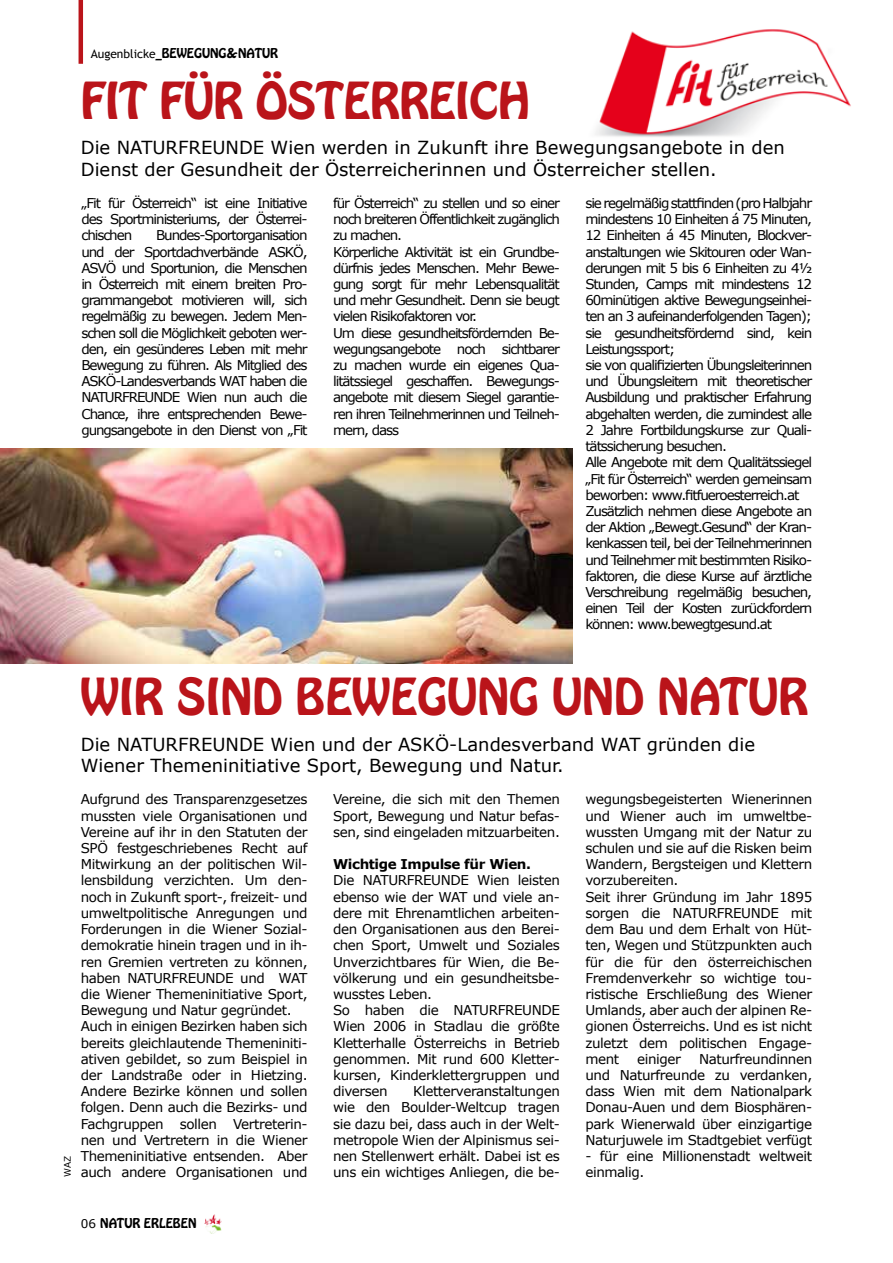
<style>
.page{position:relative;width:893px;height:1263px;background:#fff}
.page>*{position:absolute;margin:0;border:0;box-sizing:border-box;transform-origin:0 0}
.t1{font:45px "Hobo Std";color:#ba141a}
.t2{font:18px/21.6px "Verdana";color:#000}
.t3{font:13.5px/16.2px "Verdana";letter-spacing:-.03em;color:#000;text-align:justify}
.t4{font:13.5px/16.2px "Verdana";letter-spacing:-.08em;color:#000}
.t5{font:700 13.5px "Verdana";letter-spacing:-.03em;color:#000}
.t6{font:12px "Hobo Std";color:#000}
.t7{font:9px "Verdana";color:#000}
.s1{font-family:"Trebuchet MS"}
.s2{font-family:"Verdana"}
</style>
<div class="page">
<img style="left:595px;top:29px;width:256px;height:108px">
<img style="left:204px;top:1215px;width:17px;height:18px">
<hr style="left:79px;top:0;width:4px;height:64px;background:#ba141a">
<img style="left:0;top:448px;width:573px;height:215px">
<p class="t6" style="left:91px;top:45px;width:189px"><span class="s1">Augenblicke</span>_BEWEGUNG&amp;NATUR</p>
<h1 class="t1" style="left:81px;top:70px;width:451px">FIT FÜR ÖSTERREICH</h1>
<h2 class="t2" style="left:81px;top:137px;width:706px">Die NATURFREUNDE Wien werden in Zukunft ihre Bewegungsangebote in den<br>Dienst der Gesundheit der Österreicherinnen und Österreicher stellen.</h2>
<p class="t3" style="left:81px;top:195px;width:228px">„Fit für Österreich“ ist eine Initiative des Sportministeriums, der Österrei&shy;chischen</p>
<p class="t4" style="left:333px;top:195px;width:228px">für Österreich“ zu stellen und so einer noch breiteren Öffentlichkeit zugänglich zu machen.<br>Körperliche Aktivität ist ein Grundbe&shy;dürfnis jedes Menschen. Mehr Bewe&shy;gung sorgt für mehr Lebensqualität und mehr Gesundheit. Denn sie beugt vielen Risikofaktoren vor.<br>Um diese gesundheitsfördernden Be&shy;wegungsangebote noch sichtbarer zu machen wurde ein eigenes Qua&shy;litätssiegel geschaffen. Bewegungs&shy;angebote mit diesem Siegel garantie&shy;ren ihren Teilnehmerinnen und Teilneh&shy;mern, dass</p>
<p class="t4" style="left:585px;top:195px;width:228px">sie regelmäßig stattfinden (pro Halbjahr mindestens 10 Einheiten á 75 Minuten, 12 Einheiten á 45 Minuten, Blockver&shy;anstaltungen wie Skitouren oder Wan&shy;derungen mit 5 bis 6 Einheiten zu 4½ Stunden, Camps mit mindestens 12<br>60minütigen aktive Bewegungseinhei&shy;ten an 3 aufeinanderfolgenden Tagen); sie gesundheitsfördernd sind, kein Leistungssport;<br>sie von qualifizierten Übungsleiterinnen und Übungsleitern mit theoretischer Ausbildung und praktischer Erfahrung abgehalten werden, die zumindest alle 2 Jahre Fortbildungskurse zur Quali&shy;tätssicherung besuchen.<br>Alle Angebote mit dem Qualitätssiegel „Fit für Österreich“ werden gemeinsam beworben: www.fitfueroesterreich.at Zusätzlich nehmen diese Angebote an der Aktion „Bewegt.Gesund“ der Kran&shy;kenkassen teil, bei der Teilnehmerinnen und Teilnehmer mit bestimmten Risiko&shy;faktoren, die diese Kurse auf ärztliche Verschreibung regelmäßig besuchen, einen Teil der Kosten zurückfordern können: www.bewegtgesund.at</p>
<p class="t3" style="left:81px;top:227px;width:228px;text-indent:75px">Bundes-Sportorganisation und der Sportdachverbände ASKÖ, ASVÖ und Sportunion, die Menschen in Österreich mit einem breiten Pro&shy;grammangebot motivieren will, sich regelmäßig zu bewegen. Jedem Men&shy;schen soll die Möglichkeit geboten wer&shy;den, ein gesünderes Leben mit mehr Bewegung zu führen. Als Mitglied des ASKÖ-Landesverbands WAT haben die NATURFREUNDE Wien nun auch die Chance, ihre entsprechenden Bewe&shy;gungsangebote in den Dienst von „Fit</p>
<p class="t7" style="left:61px;top:1177px;width:22px;rotate:-90deg">WAZ</p>
<h1 class="t1" style="left:81px;top:665px;width:729px">WIR SIND BEWEGUNG UND NATUR</h1>
<h2 class="t2" style="left:81px;top:733px;width:676px">Die NATURFREUNDE Wien und der ASKÖ-Landesverband WAT gründen die<br>Wiener Themeninitiative Sport, Bewegung und Natur.</h2>
<p class="t3" style="left:333px;top:791px;width:228px">Vereine, die sich mit den Themen Sport, Bewegung und Natur befas&shy;sen, sind eingeladen mitzuarbeiten.</p>
<p class="t5" style="left:333px;top:855px;width:199px">Wichtige Impulse für Wien.</p>
<p class="t3" style="left:333px;top:872px;width:228px;text-align:left">Die NATURFREUNDE Wien leisten ebenso wie der WAT und viele an&shy;dere mit Ehrenamtlichen arbeiten&shy;den Organisationen aus den Berei&shy;chen Sport, Umwelt und Soziales<br>Unverzichtbares für Wien, die Be&shy;völkerung und ein gesundheitsbe&shy;wusstes Leben.<br>So haben die NATURFREUNDE<br>Wien 2006 in Stadlau die größte<br>Kletterhalle Österreichs in Betrieb genommen. Mit rund 600 Kletter&shy;kursen, Kinderklettergruppen und diversen</p>
<p class="t3" style="left:81px;top:791px;width:228px;text-align:left">Aufgrund des Transparenzgesetzes mussten viele Organisationen und Vereine auf ihr in den Statuten der SPÖ festgeschriebenes Recht auf Mitwirkung an der politischen Wil&shy;lensbildung verzichten. Um den&shy;noch in Zukunft sport-, freizeit- und umweltpolitische Anregungen und Forderungen in die Wiener Sozial&shy;demokratie hinein tragen und in ih&shy;ren Gremien vertreten zu können, haben NATURFREUNDE und WAT die Wiener Themeninitiative Sport, Bewegung und Natur gegründet.<br>Auch in einigen Bezirken haben sich bereits gleichlautende Themeniniti&shy;ativen gebildet, so zum Beispiel in der Landstraße oder in Hietzing.<br>Andere Bezirke können und sollen folgen. Denn auch die Bezirks- und Fachgruppen sollen Vertreterin&shy;nen und Vertretern in die Wiener Themeninitiative entsenden. Aber auch andere Organisationen und</p>
<p class="t6" style="left:81px;top:1215px;width:117px"><span class="s2">06</span> NATUR ERLEBEN</p>
<p class="t3" style="left:585px;top:791px;width:228px;text-align:left">wegungsbegeisterten Wienerinnen und Wiener auch im umweltbe&shy;wussten Umgang mit der Natur zu schulen und sie auf die Risken beim<br>Wandern, Bergsteigen und Klettern vorzubereiten.<br>Seit ihrer Gründung im Jahr 1895 sorgen die NATURFREUNDE mit dem Bau und dem Erhalt von Hüt&shy;ten, Wegen und Stützpunkten auch für die für den österreichischen<br>Fremdenverkehr so wichtige tou&shy;ristische Erschließung des Wiener<br>Umlands, aber auch der alpinen Re&shy;gionen Österreichs. Und es ist nicht zuletzt dem politischen Engage&shy;ment</p>
<p class="t3" style="left:585px;top:1050px;width:228px;text-indent:114px">Naturfreundinnen und Naturfreunde zu verdanken, dass Wien mit dem Nationalpark Donau-Auen und dem Biosphären&shy;park Wienerwald über einzigartige Naturjuwele im Stadtgebiet verfügt</p>
<p class="t3" style="left:585px;top:1148px;width:228px">- für eine Millionenstadt weltweit einmalig.</p>
<p class="t3" style="left:637px;top:1050px;width:45px">einiger</p>
<p class="t3" style="left:333px;top:1083px;width:228px;text-indent:80px">Kletterveranstaltungen wie den Boulder-Weltcup tragen sie dazu bei, dass auch in der Welt&shy;metropole Wien der Alpinismus sei&shy;nen Stellenwert erhält. Dabei ist es uns ein wichtiges Anliegen, die be-</p>
</div>
